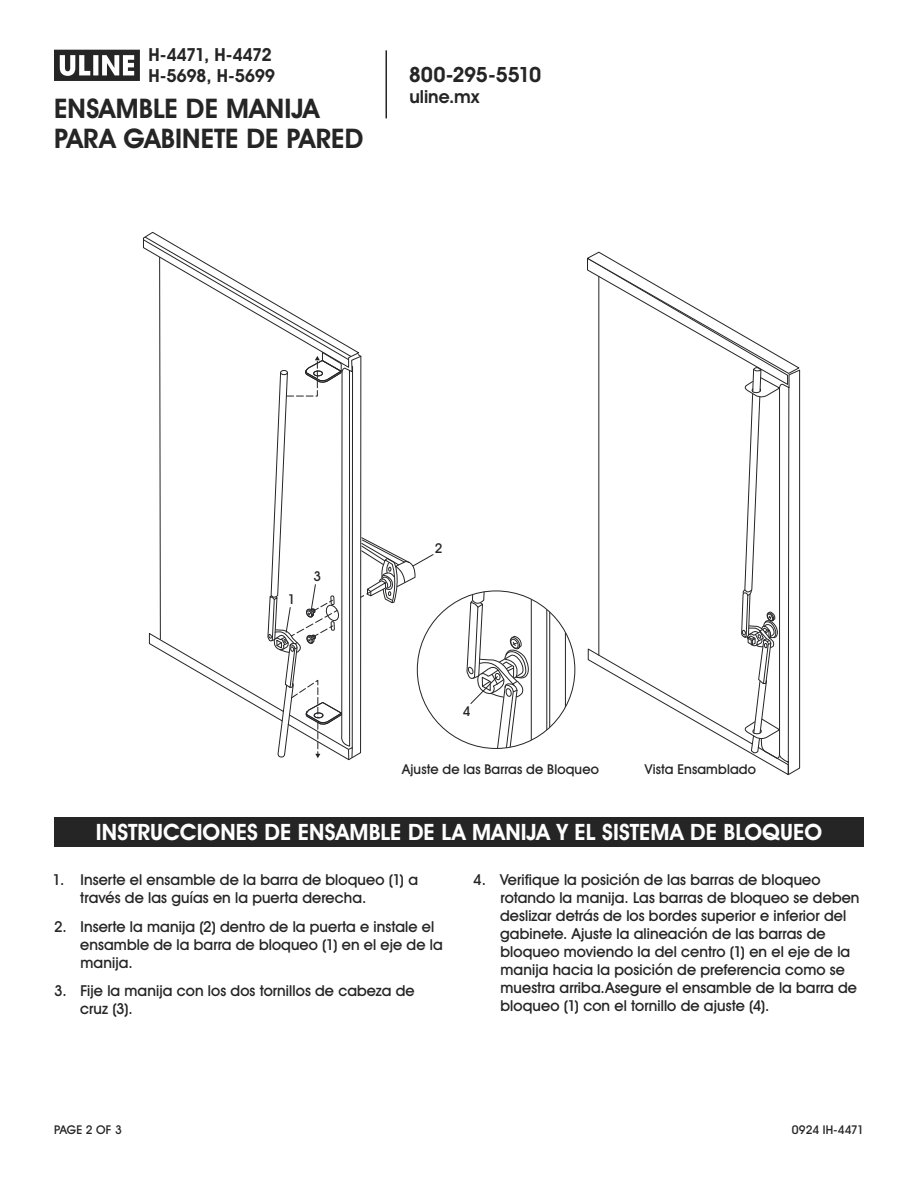
<style>
.page{position:relative;width:918px;height:1188px;background:#fff}
.page>*{position:absolute;margin:0;border:0;box-sizing:border-box;transform-origin:0 0}
.t1{font:700 27px/30px "Uline Two Knine";letter-spacing:.005em;color:#252525}
.t2{font:700 22.5px "Uline Two Knine";letter-spacing:.005em;color:#fff}
.t3{font:700 21px "Uline Two Knine";letter-spacing:-.02em;color:#252525}
.t4{font:700 18px/21px "Uline Two Knine";letter-spacing:-.035em;color:#252525}
.t5{font:700 18px "Uline Two Knine";letter-spacing:-.015em;color:#252525}
.t6{font:15px/18px "Uline Two Knine";letter-spacing:.005em;color:#252525}
.t7{font:13.5px "Uline Two Knine";letter-spacing:.01em;color:#252525}
.t8{font:12px "Uline Two Knine";letter-spacing:-.005em;color:#252525}
</style>
<div class="page">
<hr style="left:386px;top:50px;width:1px;height:68px;background:#252525">
<svg style="left:587px;top:251px;width:213px;height:525px"></svg>
<hr style="left:531px;top:599px;width:1px;height:144px;background:#252527">
<hr style="left:547px;top:609px;width:1px;height:124px;background:#252527">
<hr style="left:549px;top:612px;width:1px;height:118px;background:#252527">
<hr style="left:565px;top:632px;width:1px;height:77px;background:#252527">
<svg style="left:54px;top:50px;width:86px;height:31px"></svg>
<div style="left:54px;top:817px;width:810px;height:30px;background:#252525"></div>
<svg style="left:466px;top:591px;width:65px;height:157px"></svg>
<svg style="left:143px;top:232px;width:291px;height:529px"></svg>
<p class="t4" style="left:148px;top:44px;width:128px">H-4471, H-4472<br>H-5698, H-5699</p>
<h1 class="t1" style="left:54px;top:93px;width:311px">ENSAMBLE DE MANIJA<br>PARA GABINETE DE PARED</h1>
<h3 class="t3" style="left:409px;top:62px;width:134px">800-295-5510</h3>
<p class="t5" style="left:409px;top:86px;width:71px">uline.mx</p>
<p class="t7" style="left:288px;top:591px;width:9px">1</p>
<p class="t7" style="left:314px;top:568px;width:9px">3</p>
<p class="t7" style="left:435px;top:540px;width:9px">2</p>
<p class="t7" style="left:463px;top:703px;width:9px">4</p>
<p class="t7" style="left:402px;top:761px;width:198px">Ajuste de las Barras de Bloqueo</p>
<p class="t7" style="left:645px;top:761px;width:113px">Vista Ensamblado</p>
<h2 class="t2" style="left:96px;top:819px;width:728px">INSTRUCCIONES DE ENSAMBLE DE LA MANIJA Y EL SISTEMA DE BLOQUEO</h2>
<p class="t6" style="left:80px;top:870px;width:339px;text-indent:-28px">1. Inserte el ensamble de la barra de bloqueo (1) a través de las guías en la puerta derecha.</p>
<p class="t6" style="left:80px;top:917px;width:364px;text-indent:-26px">2. Inserte la manija (2) dentro de la puerta e instale el ensamble de la barra de bloqueo (1) en el eje de la manija.</p>
<p class="t6" style="left:80px;top:982px;width:336px;text-indent:-26px">3. Fije la manija con los dos tornillos de cabeza de cruz (3).</p>
<p class="t6" style="left:500px;top:870px;width:361px;text-indent:-27px">4. Verifique la posición de las barras de bloqueo rotando la manija. Las barras de bloqueo se deben deslizar detrás de los bordes superior e inferior del gabinete. Ajuste la alineación de las barras de bloqueo moviendo la del centro (1) en el eje de la manija hacia la posición de preferencia como se muestra arriba.Asegure el ensamble de la barra de bloqueo (1) con el tornillo de ajuste (4).</p>
<p class="t8" style="left:54px;top:1122px;width:69px">PAGE 2 OF 3</p>
<p class="t8" style="left:792px;top:1122px;width:74px">0924 IH-4471</p>
</div>
